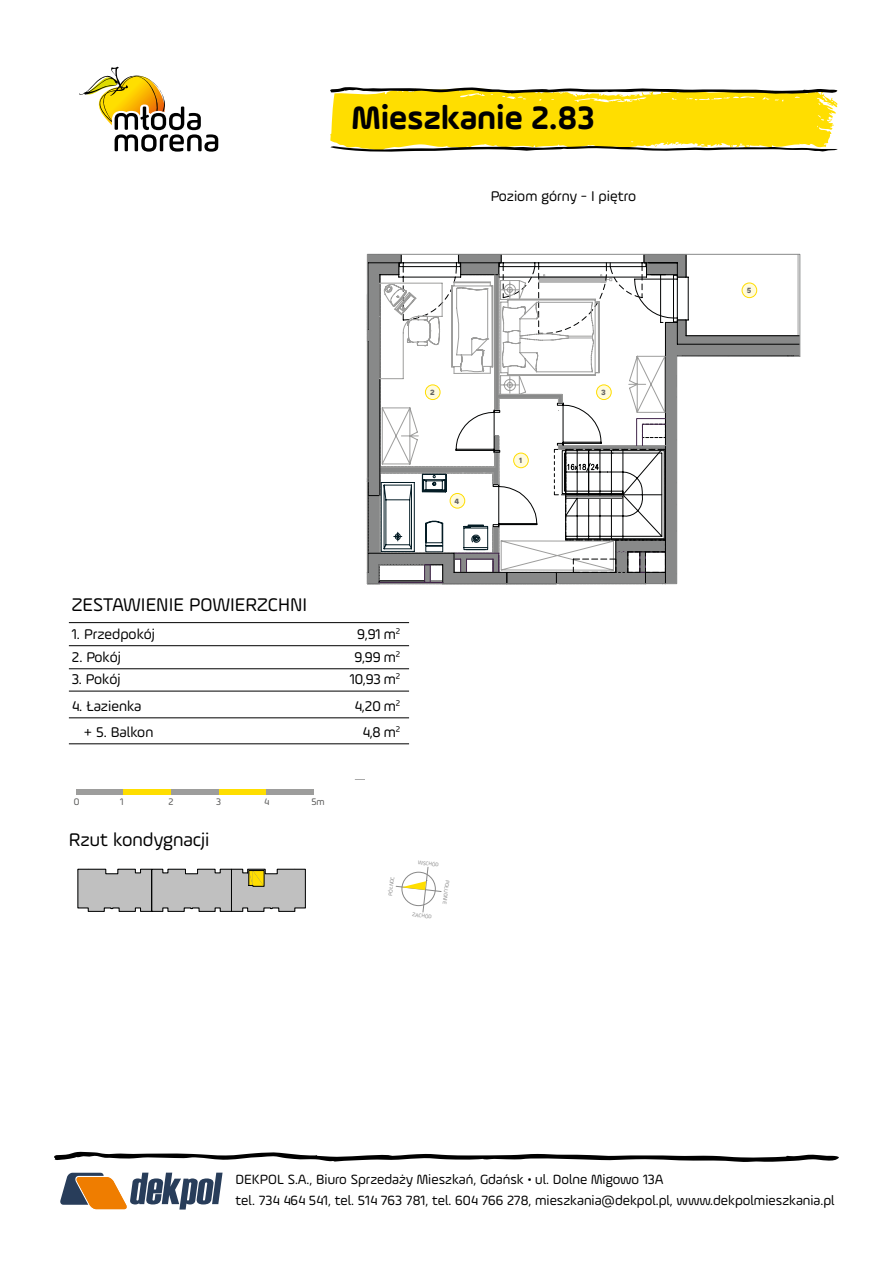
<style>
.page{position:relative;width:893px;height:1263px;background:#fff}
.page>*{position:absolute;margin:0;border:0;box-sizing:border-box;transform-origin:0 0}
.t1{font:700 34.5px "Ample Soft";color:#000}
.t2{font:19.5px "Ample Soft";color:#000}
.t3{font:15px/26px "Ample Soft";color:#000;text-align:center}
.t4{font:14.25px/21px "Ample Soft";color:#000}
.t5{font:10.05px "Ample Soft";color:#575756}
.t6{font:700 7.5px "Novecentosanswide";color:#646363}
.t7{font:5.55px "Ample Soft";color:#878787}
</style>
<div class="page">
<svg style="left:77px;top:868px;width:229px;height:44px;background:#b5b4b0"></svg>
<svg style="left:367px;top:254px;width:433px;height:330px"></svg>
<svg style="left:330px;top:87px;width:508px;height:65px;background:#ebd121"></svg>
<svg style="left:54px;top:1151px;width:785px;height:11px"></svg>
<svg style="left:60px;top:1172px;width:163px;height:37px"></svg>
<svg style="left:79px;top:67px;width:139px;height:85px"></svg>
<hr style="left:69px;top:622px;width:340px;height:1px;background:#000">
<hr style="left:69px;top:645px;width:340px;height:1px;background:#000">
<hr style="left:69px;top:668px;width:340px;height:1px;background:#000">
<hr style="left:69px;top:691px;width:340px;height:1px;background:#000">
<hr style="left:69px;top:717px;width:340px;height:1px;background:#000">
<hr style="left:69px;top:743px;width:340px;height:1px;background:#000">
<svg style="left:395px;top:867px;width:47px;height:46px"></svg>
<div style="left:401px;top:872px;width:35px;height:34px;border:1px solid #878787;border-radius:50%"></div>
<div style="left:76px;top:789px;width:47px;height:6px;background:#9d9d9c"></div>
<div style="left:123px;top:789px;width:48px;height:6px;background:#ffde00"></div>
<div style="left:171px;top:789px;width:48px;height:6px;background:#9d9d9c"></div>
<div style="left:219px;top:789px;width:47px;height:6px;background:#ffde00"></div>
<div style="left:266px;top:789px;width:48px;height:6px;background:#9d9d9c"></div>
<div style="left:450px;top:493px;width:15px;height:15px;background:#fffbdc;border-radius:50%"></div>
<div style="left:450px;top:493px;width:15px;height:15px;border:1px solid #fd0;border-radius:50%"></div>
<div style="left:742px;top:283px;width:15px;height:15px;background:#fffbdc;border-radius:50%"></div>
<div style="left:742px;top:283px;width:15px;height:15px;border:1px solid #fd0;border-radius:50%"></div>
<div style="left:425px;top:385px;width:15px;height:14px;background:#fffbdc;border-radius:50%"></div>
<div style="left:425px;top:385px;width:15px;height:15px;border:1px solid #fd0;border-radius:50%"></div>
<div style="left:514px;top:453px;width:14px;height:15px;background:#fffbdc;border-radius:50%"></div>
<div style="left:513px;top:453px;width:15px;height:15px;border:1px solid #fd0;border-radius:50%"></div>
<div style="left:597px;top:385px;width:14px;height:14px;background:#fffbdc;border-radius:50%"></div>
<div style="left:596px;top:385px;width:15px;height:15px;border:1px solid #fd0;border-radius:50%"></div>
<h1 class="t1" style="left:351px;top:97px;width:245px">Mieszkanie 2.83</h1>
<p class="t3" style="left:491px;top:183px;width:147px">Poziom górny - I piętro</p>
<p class="t6" style="left:430px;top:388px;width:6px">2</p>
<p class="t6" style="left:455px;top:497px;width:6px">4</p>
<h2 class="t2" style="left:72px;top:593px;width:237px">ZESTAWIENIE POWIERZCHNI</h2>
<p class="t3" style="left:72px;top:621px;width:85px">1. Przedpokój</p>
<p class="t3" style="left:72px;top:644px;width:51px">2. Pokój</p>
<p class="t3" style="left:72px;top:666px;width:50px">3. Pokój</p>
<p class="t3" style="left:84px;top:693px;width:71px;text-align:left;text-indent:-12px">4. Łazienka + 5. Balkon</p>
<p class="t5" style="left:74px;top:795px;width:7px">0</p>
<p class="t5" style="left:120px;top:795px;width:5px">1</p>
<p class="t5" style="left:168px;top:795px;width:7px">2</p>
<p class="t5" style="left:216px;top:795px;width:6px">3</p>
<p class="t5" style="left:264px;top:795px;width:6px">4</p>
<p class="t5" style="left:311px;top:795px;width:15px">5m</p>
<h2 class="t2" style="left:69px;top:828px;width:142px">Rzut kondygnacji</h2>
<p class="t3" style="left:350px;top:622px;width:52px;line-height:22.6px">9,91 m<sup>2<br></sup>9,99 m<sup>2<br></sup>10,93 m<sup>2</sup></p>
<p class="t3" style="left:354px;top:693px;width:47px">4,20 m<sup>2<br></sup>4,8 m<sup>2</sup></p>
<p class="t7" style="left:418px;top:859px;width:23px;rotate:7deg">WSCHÓD</p>
<p class="t7" style="left:387px;top:895px;width:21px;rotate:-83deg">PÓŁNOC</p>
<p class="t7" style="left:451px;top:880px;width:26px;rotate:97deg">POŁUDNIE</p>
<p class="t7" style="left:413px;top:911px;width:21px;rotate:7deg">ZACHÓD</p>
<p class="t6" style="left:519px;top:456px;width:5px">1</p>
<p class="t6" style="left:601px;top:388px;width:6px">3</p>
<p class="t6" style="left:747px;top:286px;width:6px">5</p>
<p class="t4" style="left:236px;top:1168px;width:601px">DEKPOL S.A., Biuro Sprzedaży Mieszkań, Gdańsk • ul. Dolne Migowo 13A<br>tel. 734 464 541, tel. 514 763 781, tel. 604 766 278, mieszkania@dekpol.pl, www.dekpolmieszkania.pl</p>
</div>
